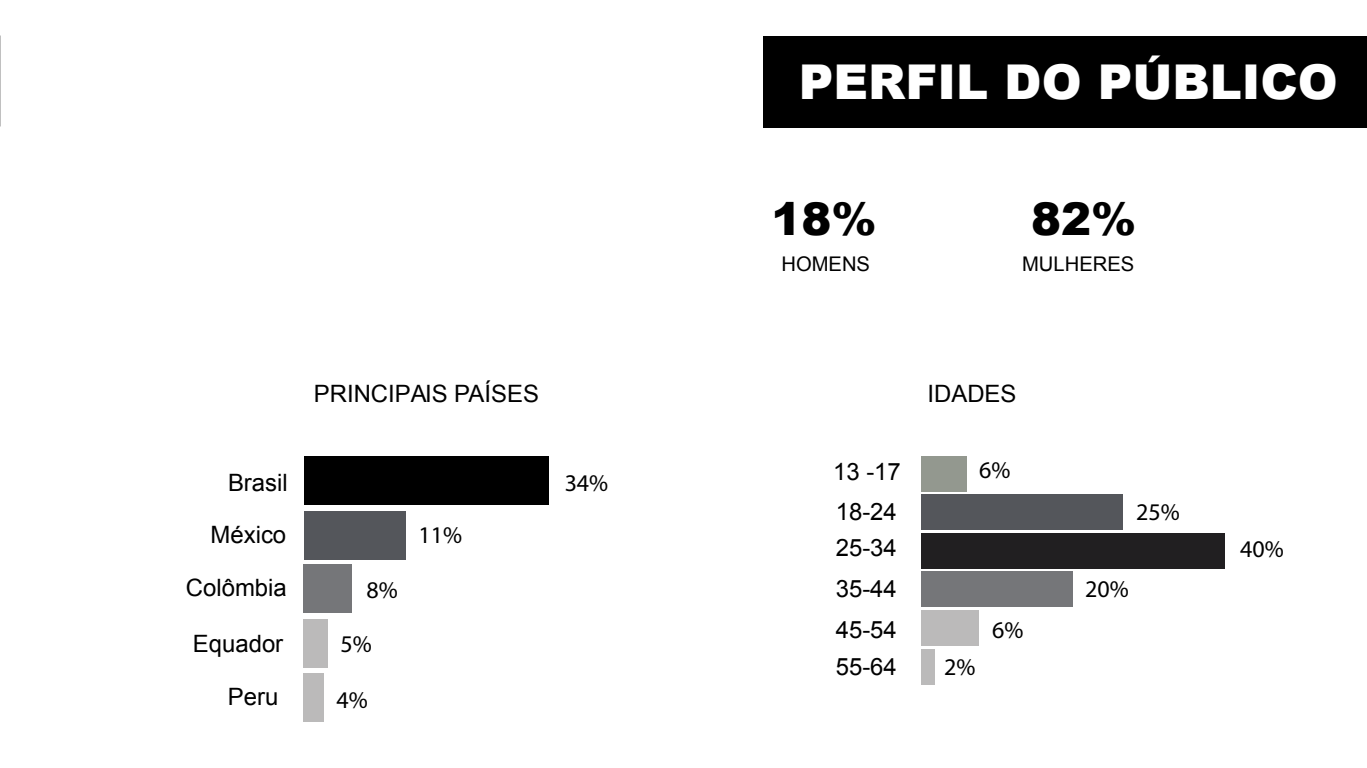
<style>
.page{position:relative;width:1367px;height:768px;background:#fff}
.page>*{position:absolute;margin:0;border:0;box-sizing:border-box;transform-origin:0 0}
.t1{font:900 48px "Arial";color:#fff}
.t2{font:900 45px "Arial";color:#000}
.t3{font:24px "Myriad Pro";color:#000}
.t4{font:23.9px/40.5px "Arial";color:#000}
.t5{font:20.2px "Arial";color:#000}
</style>
<div class="page">
<div style="left:763px;top:37px;width:603px;height:91px;background:#000"></div>
<div style="left:303px;top:456px;width:245px;height:49px;background:#000"></div>
<div style="left:303px;top:511px;width:102px;height:48px;background:#54565b"></div>
<div style="left:303px;top:564px;width:49px;height:49px;background:#757679"></div>
<div style="left:303px;top:619px;width:25px;height:49px;background:#bbbaba"></div>
<div style="left:920px;top:456px;width:46px;height:35px;background:#93988f"></div>
<div style="left:920px;top:572px;width:152px;height:35px;background:#757679"></div>
<div style="left:920px;top:610px;width:58px;height:35px;background:#bbbaba"></div>
<div style="left:920px;top:649px;width:14px;height:36px;background:#bbbaba"></div>
<div style="left:920px;top:494px;width:202px;height:36px;background:#54565b"></div>
<div style="left:920px;top:534px;width:304px;height:35px;background:#211f21"></div>
<div style="left:303px;top:673px;width:21px;height:48px;background:#bbbaba"></div>
<h1 class="t1" style="left:798px;top:47px;width:540px">PERFIL DO PÚBLICO</h1>
<h2 class="t2" style="left:771px;top:186px;width:107px">18%</h2>
<p class="t5" style="left:781px;top:251px;width:90px">HOMENS</p>
<h2 class="t2" style="left:1030px;top:186px;width:107px">82%</h2>
<p class="t5" style="left:1021px;top:251px;width:114px">MULHERES</p>
<p class="t4" style="left:314px;top:374px;width:226px">PRINCIPAIS PAÍSES</p>
<p class="t4" style="left:927px;top:374px;width:91px">IDADES</p>
<p class="t4" style="left:228px;top:462px;width:61px">Brasil</p>
<p class="t3" style="left:564px;top:468px;width:45px">34%</p>
<p class="t4" style="left:210px;top:514px;width:77px">México</p>
<p class="t3" style="left:418px;top:520px;width:45px">11%</p>
<p class="t4" style="left:186px;top:567px;width:102px">Colômbia</p>
<p class="t4" style="left:193px;top:623px;width:92px">Equador</p>
<p class="t4" style="left:228px;top:677px;width:52px">Peru</p>
<p class="t3" style="left:366px;top:575px;width:33px">8%</p>
<p class="t3" style="left:340px;top:629px;width:33px">5%</p>
<p class="t3" style="left:336px;top:685px;width:33px">4%</p>
<p class="t4" style="left:833px;top:452px;width:69px;line-height:39.5px">13 -17<br>18-24</p>
<p class="t4" style="left:835px;top:528px;width:63px;text-align:justify">25-34<br>35-44<br>45-54</p>
<p class="t4" style="left:835px;top:646px;width:63px">55-64</p>
<p class="t3" style="left:978px;top:455px;width:33px">6%</p>
<p class="t3" style="left:943px;top:652px;width:33px">2%</p>
<p class="t3" style="left:991px;top:615px;width:33px">6%</p>
<p class="t3" style="left:1135px;top:497px;width:45px">25%</p>
<p class="t3" style="left:1084px;top:574px;width:45px">20%</p>
<p class="t3" style="left:1239px;top:534px;width:45px">40%</p>
</div>
